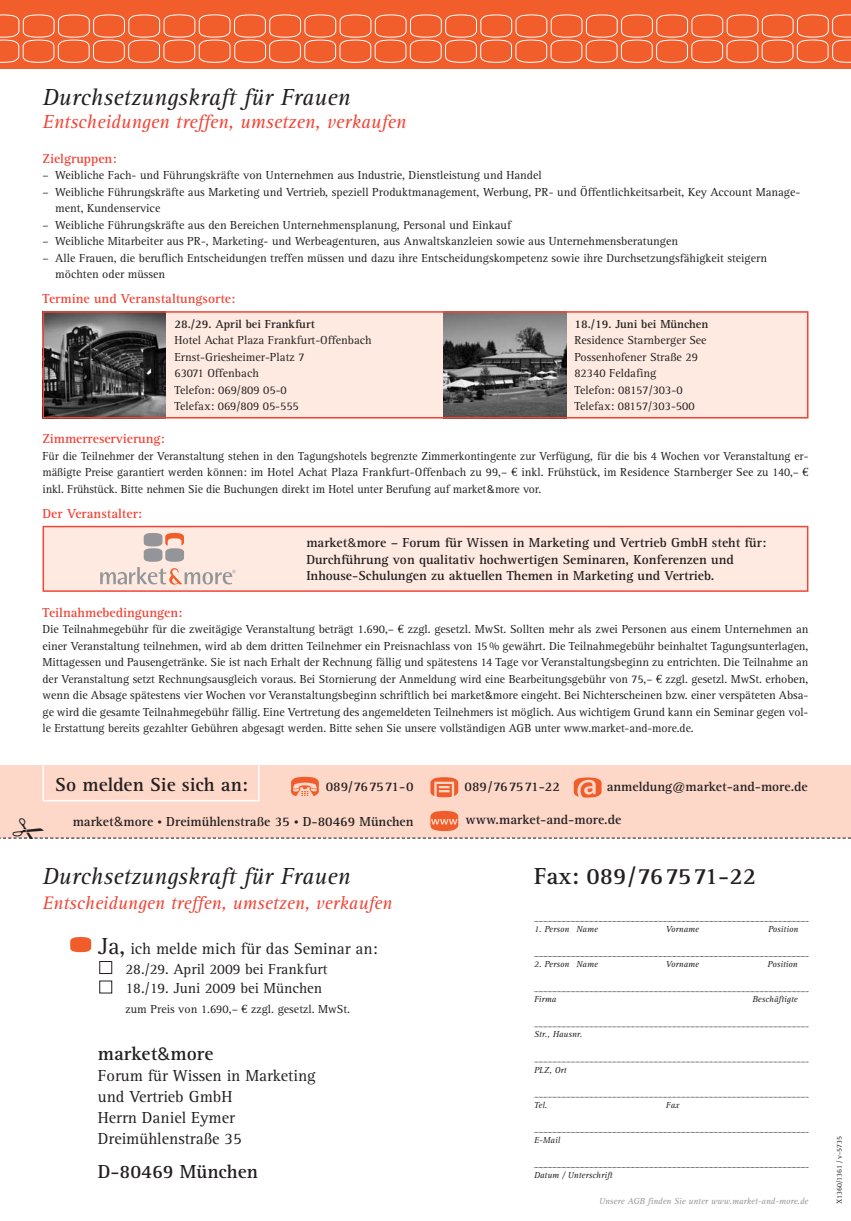
<style>
.page{position:relative;width:851px;height:1221px;background:#fff}
.page>*{position:absolute;margin:0;border:0;box-sizing:border-box;transform-origin:0 0}
.t1{font:italic 24px "Rotis Serif";color:#231f20}
.t2{font:700 24px "Rotis Serif";color:#231f20}
.t3{font:700 19.5px "Rotis Serif";color:#231f20}
.t4{font:italic 19.5px "Rotis Serif";color:#ef4638}
.t5{font:italic 18.75px "Rotis Serif";color:#ef4638}
.t6{font:16.5px/21px "Rotis Serif";color:#231f20}
.t7{font:15px/19.5px "Rotis Serif";color:#231f20}
.t8{font:700 13.5px/16.5px "Rotis Serif";color:#231f20}
.t9{font:700 13.5px "Rotis Serif";color:#ef4638}
.t10{font:12px/16.5px "Rotis Serif";color:#231f20}
.t11{font:700 12px "Rotis Serif";color:#231f20}
.t12{font:italic 9px "Rotis Serif";color:#231f20}
.t13{font:italic 9px "Rotis Serif";color:#939598}
.t14{font:7.5px "Rotis Serif";color:#231f20}
.s1{font-family:"Euro Serif"}
.s2{font-family:"Meta Plus Normal"}
.s3{font-family:"Meta Plus Normal";font-weight:400}
.s4{font-family:"Meta Plus Normal";font-weight:400;font-size:14.25px}
.s5{font-size:9px}
.s6{font-size:24px}
</style>
<div class="page">
<div style="left:43px;top:311px;width:765px;height:107px;background:#feeae1"></div>
<img style="left:46px;top:314px;width:120px;height:101px">
<img style="left:443px;top:314px;width:123px;height:101px">
<div style="left:43px;top:311px;width:765px;height:107px;border:2px solid #ef4638"></div>
<div style="left:99px;top:980px;width:13px;height:13px;border:1px solid #231f20"></div>
<div style="left:99px;top:961px;width:13px;height:12px;border:1px solid #231f20"></div>
<div style="left:0;top:0;width:850px;height:68px;background:#f15d2b"></div>
<svg style="left:0;top:14px;width:850px;height:49px"></svg>
<div style="left:0;top:765px;width:850px;height:73px;background:#fdd7c8"></div>
<svg style="left:291px;top:776px;width:28px;height:20px"></svg>
<div style="left:43px;top:761px;width:216px;height:40px;border:2px solid #fff"></div>
<svg style="left:533px;top:1167px;width:276px;height:1px"></svg>
<svg style="left:533px;top:921px;width:276px;height:1px"></svg>
<svg style="left:533px;top:956px;width:276px;height:1px"></svg>
<svg style="left:533px;top:991px;width:276px;height:1px"></svg>
<svg style="left:533px;top:1026px;width:276px;height:1px"></svg>
<svg style="left:533px;top:1061px;width:276px;height:1px"></svg>
<svg style="left:535px;top:1096px;width:273px;height:1px"></svg>
<svg style="left:430px;top:777px;width:28px;height:20px"></svg>
<svg style="left:573px;top:777px;width:28px;height:20px"></svg>
<svg style="left:70px;top:937px;width:21px;height:15px"></svg>
<div style="left:44px;top:527px;width:762px;height:63px;background:#feeae1"></div>
<div style="left:43px;top:526px;width:765px;height:66px;border:2px solid #ef4638"></div>
<svg style="left:144px;top:533px;width:40px;height:28px"></svg>
<svg style="left:100px;top:567px;width:136px;height:17px"></svg>
<svg style="left:0;top:811px;width:850px;height:27px"></svg>
<h1 class="t1" style="left:43px;top:88px;width:309px">Durchsetzungskraft für Frauen</h1>
<h2 class="t4" style="left:43px;top:114px;width:365px">Entscheidungen treffen, umsetzen, verkaufen</h2>
<p class="t9" style="left:43px;top:153px;width:76px">Zielgruppen:</p>
<p class="t10" style="left:43px;top:168px;width:500px">– Weibliche Fach- und Führungskräfte von Unternehmen aus Industrie, Dienstleistung und Handel</p>
<p class="t10" style="left:55px;top:184px;width:746px;text-indent:-13px">– Weibliche Führungskräfte aus Marketing und Vertrieb, speziell Produktmanagement, Werbung, PR- und Öffentlichkeitsarbeit, Key Account Manage&shy;ment, Kundenservice</p>
<p class="t10" style="left:43px;top:217px;width:470px">– Weibliche Führungskräfte aus den Bereichen Unternehmensplanung, Personal und Einkauf</p>
<p class="t10" style="left:43px;top:234px;width:637px">– Weibliche Mitarbeiter aus PR-, Marketing- und Werbeagenturen, aus Anwaltskanzleien sowie aus Unternehmensberatungen</p>
<p class="t10" style="left:55px;top:250px;width:713px;text-indent:-13px">– Alle Frauen, die beruflich Entscheidungen treffen müssen und dazu ihre Entscheidungskompetenz sowie ihre Durchsetzungsfähigkeit steigern möchten oder müssen</p>
<p class="t9" style="left:43px;top:293px;width:194px">Termine und Veranstaltungsorte:</p>
<p class="t11" style="left:174px;top:319px;width:142px">28./29. April bei Frankfurt</p>
<p class="t10" style="left:174px;top:333px;width:199px">Hotel Achat Plaza Frankfurt-Offenbach<br>Ernst-Griesheimer-Platz 7<br>63071 Offenbach<br>Telefon: 069/809 05-0<br>Telefax: 069/809 05-555</p>
<p class="t11" style="left:574px;top:319px;width:135px">18./19. Juni bei München</p>
<p class="t10" style="left:574px;top:333px;width:134px">Residence Starnberger See<br>Possenhofener Straße 29<br>82340 Feldafing<br>Telefon: 08157/303-0<br>Telefax: 08157/303-500</p>
<p class="t9" style="left:43px;top:434px;width:123px">Zimmerreservierung:</p>
<p class="t10" style="left:43px;top:448px;width:767px;text-align:justify">Für die Teilnehmer der Veranstaltung stehen in den Tagungshotels begrenzte Zimmerkontingente zur Verfügung, für die bis 4 Wochen vor Veranstaltung er&shy;mäßigte Preise garantiert werden können: im Hotel Achat Plaza Frankfurt-Offenbach zu 99,– <span class="s1">€</span> inkl. Frühstück, im Residence Starnberger See zu 140,– <span class="s1">€ </span>inkl. Frühstück. Bitte nehmen Sie die Bu chungen direkt im Hotel unter Berufung auf market<span class="s2">&amp;</span>more vor.</p>
<p class="t9" style="left:43px;top:508px;width:101px">Der Veranstalter:</p>
<p class="t8" style="left:306px;top:535px;width:461px">market<span class="s3">&amp;</span>more – Forum für Wissen in Marketing und Vertrieb GmbH steht für:<br>Durchführung von qualitativ hochwertigen Seminaren, Konferenzen und<br>Inhouse-Schulungen zu aktuellen Themen in Marketing und Vertrieb.</p>
<p class="t9" style="left:43px;top:607px;width:141px">Teilnahmebedingungen:</p>
<p class="t10" style="left:43px;top:622px;width:767px;text-align:justify">Die Teilnahmegebühr für die zweitägige Veranstaltung beträgt 1.690,– <span class="s1">€</span> zzgl. gesetzl. MwSt. Sollten mehr als zwei Personen aus einem Unternehmen an einer Veranstaltung teilnehmen, wird ab dem dritten Teilnehmer ein Preisnachlass von 15 % gewährt. Die Teilnahmegebühr beinhaltet Tagungsunterlagen, Mittagessen und Pausengetränke. Sie ist nach Erhalt der Rechnung fällig und spätestens 14 Tage vor Veranstaltungsbeginn zu entrichten. Die Teilnahme an der Veranstaltung setzt Rechnungsausgleich voraus. Bei Stornierung der Anmeldung wird eine Bearbeitungsgebühr von 75,– <span class="s1">€</span> zzgl. gesetzl. MwSt. erhoben, wenn die Absage spätestens vier Wochen vor Veranstaltungsbeginn schriftlich bei market<span class="s2">&amp;</span>more eingeht. Bei Nichterscheinen bzw. einer ver späteten Absa&shy;ge wird die gesamte Teilnahmegebühr fällig. Eine Vertretung des angemeldeten Teilnehmers ist möglich. Aus wichtigem Grund kann ein Seminar gegen vol&shy;le Erstattung bereits gezahlter Gebühren abgesagt werden. Bitte sehen Sie unsere vollständigen AGB unter www.market-and-more.de.</p>
<h2 class="t3" style="left:55px;top:777px;width:194px">So melden Sie sich an:</h2>
<p class="t8" style="left:325px;top:779px;width:89px">089/767571-0</p>
<p class="t8" style="left:464px;top:779px;width:97px">089/767571-22</p>
<p class="t8" style="left:606px;top:779px;width:202px">anmeldung@market-and-more.de</p>
<p class="t8" style="left:73px;top:814px;width:342px">market<span class="s4">&amp;</span>more <span class="s5">•</span> Dreimühlenstraße 35 <span class="s5">•</span> D-80469 München</p>
<p class="t8" style="left:465px;top:812px;width:157px">www.market-and-more.de</p>
<h1 class="t1" style="left:43px;top:867px;width:309px">Durchsetzungskraft für Frauen</h1>
<h3 class="t5" style="left:43px;top:896px;width:351px">Entscheidungen treffen, umsetzen, verkaufen</h3>
<h3 class="t6" style="left:98px;top:939px;width:281px"><span class="s6">Ja,</span> ich melde mich für das Seminar an:</h3>
<p class="t7" style="left:125px;top:960px;width:203px">28./29. April 2009 bei Frankfurt<br>18./19. Juni 2009 bei München</p>
<p class="t10" style="left:125px;top:1001px;width:226px">zum Preis von 1.690,– <span class="s1">€</span> zzgl. gesetzl. MwSt.</p>
<h2 class="t3" style="left:98px;top:1046px;width:117px">market<span class="s3">&amp;</span>more</h2>
<h3 class="t6" style="left:98px;top:1066px;width:219px">Forum für Wissen in Marketing und Vertrieb GmbH<br>Herrn Daniel Eymer<br>Dreimühlenstraße 35</h3>
<h2 class="t3" style="left:98px;top:1164px;width:162px">D-80469 München</h2>
<h1 class="t2" style="left:534px;top:867px;width:223px">Fax: 089/767571-22</h1>
<p class="t12" style="left:534px;top:925px;width:65px">1. Person Name</p>
<p class="t12" style="left:665px;top:925px;width:35px">Vorname</p>
<p class="t12" style="left:767px;top:925px;width:32px">Position</p>
<p class="t12" style="left:534px;top:960px;width:65px">2. Person Name</p>
<p class="t12" style="left:665px;top:960px;width:35px">Vorname</p>
<p class="t12" style="left:767px;top:960px;width:32px">Position</p>
<p class="t12" style="left:534px;top:995px;width:24px">Firma</p>
<p class="t12" style="left:752px;top:995px;width:47px">Beschäftigte</p>
<p class="t12" style="left:534px;top:1031px;width:50px">Str., Hausnr.</p>
<p class="t12" style="left:534px;top:1066px;width:34px">PLZ, Ort</p>
<p class="t12" style="left:534px;top:1101px;width:15px">Tel.</p>
<p class="t12" style="left:665px;top:1101px;width:15px">Fax</p>
<p class="t12" style="left:534px;top:1136px;width:28px">E-Mail</p>
<p class="t12" style="left:534px;top:1171px;width:80px">Datum / Unterschrift</p>
<p class="t13" style="left:599px;top:1197px;width:211px">Unsere AGB finden Sie unter www.market-and-more.de</p>
<p class="t14" style="left:836px;top:1203px;width:69px;rotate:-90deg">X1360/1361 / v-5735</p>
</div>
